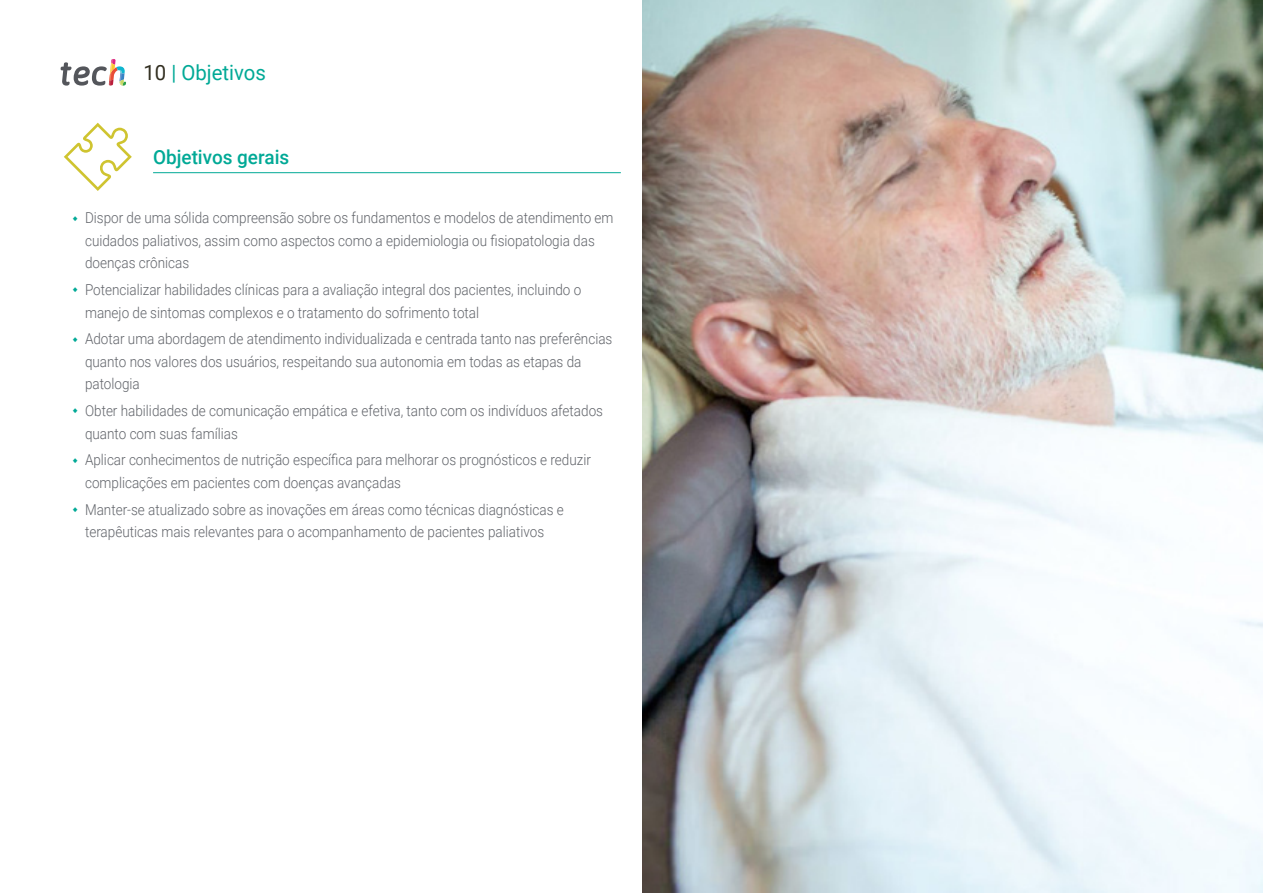
<style>
.page{position:relative;width:1263px;height:893px;background:#fff}
.page>*{position:absolute;margin:0;border:0;box-sizing:border-box;transform-origin:0 0}
.t1{font:21px "Roboto";color:#00a996}
.t2{font:500 19.5px "Roboto";color:#00a996}
.t3{font:300 15px/22.5px "Roboto";color:#61646a;scale:.9 1}
.s1{color:#312e20}
</style>
<div class="page">
<hr style="left:153px;top:172px;width:468px;height:1px;background:#00a996">
<svg style="left:64px;top:123px;width:68px;height:68px"></svg>
<img style="left:642px;top:0;width:621px;height:893px">
<svg style="left:61px;top:59px;width:65px;height:27px"></svg>
<h1 class="t1" style="left:144px;top:57px;width:124px"><span class="s1">10</span> | Objetivos</h1>
<h2 class="t2" style="left:153px;top:144px;width:138px">Objetivos gerais</h2>
<p class="t3" style="left:85px;top:206px;width:589px">Dispor de uma sólida compreensão sobre os fundamentos e modelos de atendimento em cuidados paliativos, assim como aspectos como a epidemiologia ou fisiopatologia das doenças crônicas</p>
<p class="t3" style="left:85px;top:278px;width:553px">Potencializar habilidades clínicas para a avaliação integral dos pacientes, incluindo o manejo de sintomas complexos e o tratamento do sofrimento total</p>
<p class="t3" style="left:85px;top:327px;width:587px">Adotar uma abordagem de atendimento individualizada e centrada tanto nas preferências quanto nos valores dos usuários, respeitando sua autonomia em todas as etapas da patologia</p>
<p class="t3" style="left:85px;top:399px;width:577px">Obter habilidades de comunicação empática e efetiva, tanto com os indivíduos afetados quanto com suas famílias</p>
<p class="t3" style="left:85px;top:448px;width:564px">Aplicar conhecimentos de nutrição específica para melhorar os prognósticos e reduzir complicações em pacientes com doenças avançadas</p>
<p class="t3" style="left:85px;top:497px;width:533px">Manter-se atualizado sobre as inovações em áreas como técnicas diagnósticas e terapêuticas mais relevantes para o acompanhamento de pacientes paliativos</p>
</div>
